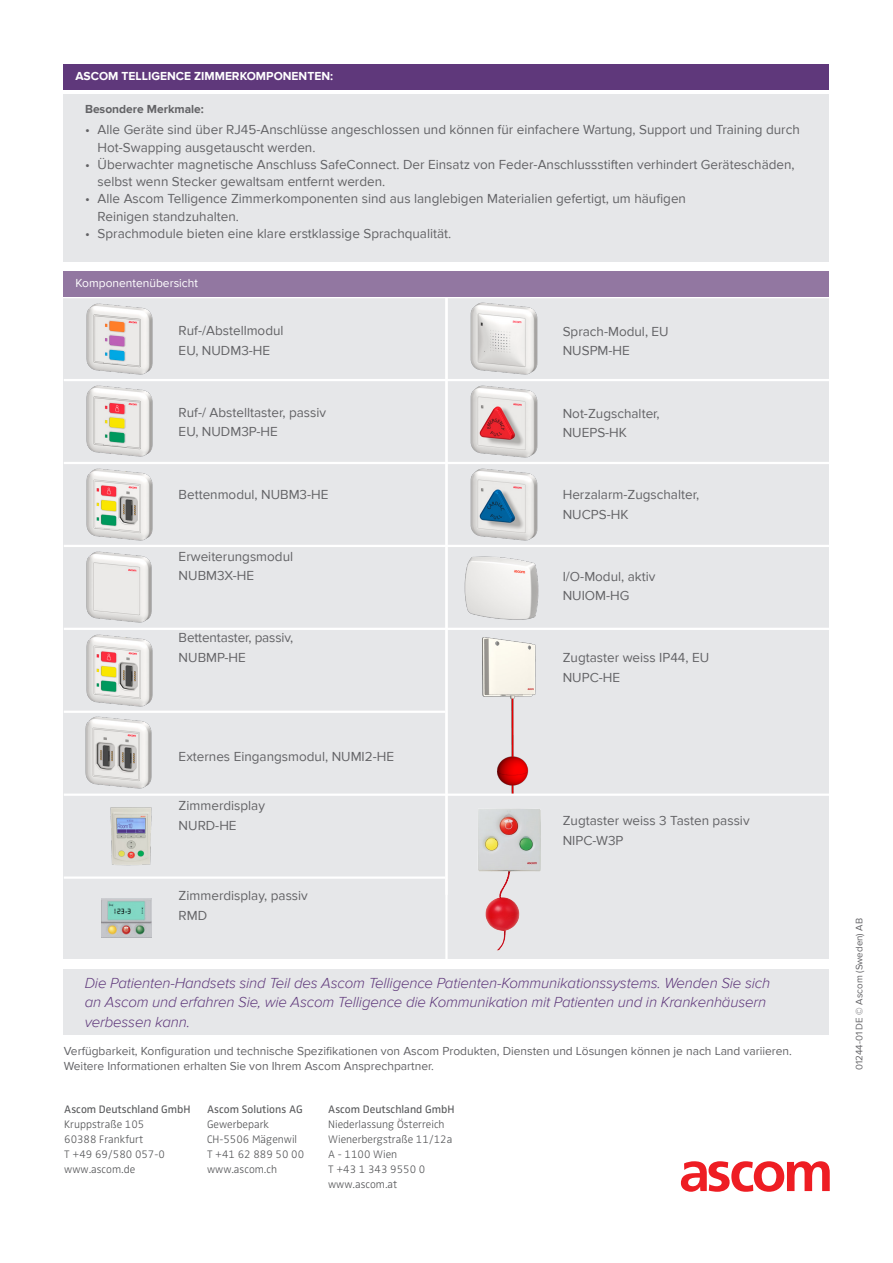
<style>
.page{position:relative;width:893px;height:1263px;background:#fff}
.page>*{position:absolute;margin:0;border:0;box-sizing:border-box;transform-origin:0 0}
.t1{font:italic 300 15px/19.5px "Proxima Nova";letter-spacing:-.01em;color:#5f387b}
.t2{font:13.5px/19.5px "Proxima Nova";color:#636366}
.t3{font:12px/15px "Proxima Nova";color:#636366}
.t4{font:700 12px "Proxima Nova";color:#fff}
.t5{font:12px "Proxima Nova";color:#fff}
.t6{font:700 12px "Proxima Nova";color:#636366}
.t7{font:300 11.25px/15px "Ascom Zwo";color:#57585a}
.t8{font:11.25px "Ascom Zwo";color:#57585a}
.t9{font:9.75px "Proxima Nova";color:#636366}
</style>
<div class="page">
<svg style="left:681px;top:1161px;width:149px;height:31px"></svg>
<div style="left:64px;top:94px;width:765px;height:167px;background:#e6e7e9"></div>
<div style="left:64px;top:64px;width:765px;height:25px;background:#5f387b"></div>
<div style="left:64px;top:969px;width:765px;height:66px;background:#e6e7e9"></div>
<div style="left:64px;top:298px;width:765px;height:661px;background:#e6e7e9"></div>
<img style="left:470px;top:302px;width:68px;height:73px">
<img style="left:470px;top:385px;width:68px;height:73px">
<img style="left:470px;top:468px;width:68px;height:73px">
<img style="left:464px;top:556px;width:75px;height:64px">
<img style="left:86px;top:551px;width:66px;height:72px">
<img style="left:478px;top:809px;width:63px;height:142px">
<hr style="left:445px;top:297px;width:3px;height:671px;background:#fff">
<div style="left:64px;top:271px;width:765px;height:25px;background:#9277a1"></div>
<img style="left:86px;top:385px;width:67px;height:72px">
<img style="left:86px;top:468px;width:67px;height:73px">
<img style="left:86px;top:303px;width:67px;height:72px">
<img style="left:85px;top:716px;width:67px;height:73px">
<img style="left:483px;top:637px;width:53px;height:156px">
<hr style="left:64px;top:379px;width:765px;height:2px;background:#fff">
<hr style="left:64px;top:462px;width:765px;height:2px;background:#fff">
<hr style="left:64px;top:545px;width:765px;height:2px;background:#fff">
<hr style="left:64px;top:628px;width:765px;height:2px;background:#fff">
<hr style="left:64px;top:711px;width:381px;height:2px;background:#fff">
<hr style="left:64px;top:793px;width:765px;height:3px;background:#fff">
<img style="left:86px;top:634px;width:67px;height:73px">
<hr style="left:64px;top:876px;width:381px;height:3px;background:#fff">
<img style="left:110px;top:807px;width:42px;height:59px">
<img style="left:101px;top:898px;width:50px;height:40px">
<p class="t4" style="left:75px;top:69px;width:259px">ASCOM TELLIGENCE ZIMMERKOMPONENTEN:</p>
<p class="t6" style="left:85px;top:102px;width:120px">Besondere Merkmale:</p>
<p class="t2" style="left:98px;top:122px;width:704px;line-height:17.2px;text-indent:-13px">• Alle Geräte sind über RJ45-Anschlüsse angeschlossen und können für einfachere Wartung, Support und Training durch<br>Hot-Swapping ausgetauscht werden.</p>
<p class="t2" style="left:98px;top:156px;width:699px;line-height:17.2px;text-indent:-13px">• Überwachter magnetische Anschluss SafeConnect. Der Einsatz von Feder-Anschlussstiften verhindert Geräteschäden, selbst wenn Stecker gewaltsam entfernt werden.</p>
<p class="t2" style="left:98px;top:191px;width:590px;line-height:17.2px;text-indent:-13px">• Alle Ascom Telligence Zimmerkomponenten sind aus langlebigen Materialien gefertigt, um häufigen<br>Reinigen standzuhalten.</p>
<p class="t2" style="left:85px;top:224px;width:368px">• Sprachmodule bieten eine klare erstklassige Sprachqualität.</p>
<p class="t5" style="left:75px;top:277px;width:124px">Komponentenübersicht</p>
<p class="t2" style="left:179px;top:321px;width:106px">Ruf-/Abstellmodul<br>EU, NUDM3-HE</p>
<p class="t2" style="left:179px;top:403px;width:149px">Ruf-/ Abstelltaster, passiv<br>EU, NUDM3P-HE</p>
<p class="t2" style="left:179px;top:484px;width:151px">Bettenmodul, NUBM3-HE</p>
<p class="t2" style="left:179px;top:546px;width:116px">Erweiterungsmodul<br>NUBM3X-HE</p>
<p class="t2" style="left:179px;top:628px;width:116px">Bettentaster, passiv,<br>NUBMP-HE</p>
<p class="t2" style="left:179px;top:747px;width:217px">Externes Eingangsmodul, NUMI2-HE</p>
<p class="t2" style="left:179px;top:796px;width:88px">Zimmerdisplay<br>NURD-HE</p>
<p class="t2" style="left:179px;top:886px;width:131px">Zimmerdisplay, passiv<br>RMD</p>
<p class="t2" style="left:563px;top:322px;width:107px">Sprach-Modul, EU<br>NUSPM-HE</p>
<p class="t2" style="left:563px;top:403px;width:98px">Not-Zugschalter,<br>NUEPS-HK</p>
<p class="t2" style="left:563px;top:485px;width:138px">Herzalarm-Zugschalter,<br>NUCPS-HK</p>
<p class="t2" style="left:563px;top:566px;width:94px">I/O-Modul, aktiv<br>NUIOM-HG</p>
<p class="t2" style="left:563px;top:648px;width:148px">Zugtaster weiss IP44, EU<br>NUPC-HE</p>
<p class="t2" style="left:563px;top:811px;width:188px">Zugtaster weiss 3 Tasten passiv<br>NIPC-W3P</p>
<p class="t1" style="left:85px;top:973px;width:687px">Die Patienten-Handsets sind Teil des Ascom Telligence Patienten-Kommunikationssystems. Wenden Sie sich an Ascom und erfahren Sie, wie Ascom Telligence die Kommunikation mit Patienten und in Krankenhäusern verbessen kann.</p>
<p class="t3" style="left:64px;top:1043px;width:730px">Verfügbarkeit, Konfiguration und technische Spezifikationen von Ascom Produkten, Diensten und Lösungen können je nach Land variieren.<br>Weitere Informationen erhalten Sie von Ihrem Ascom Ansprechpartner.</p>
<p class="t8" style="left:64px;top:1103px;width:128px">Ascom Deutschland GmbH</p>
<p class="t7" style="left:64px;top:1117px;width:102px">Kruppstraße 105<br>60388 Frankfurt<br>T +49 69/580 057-0 www.ascom.de</p>
<p class="t8" style="left:328px;top:1103px;width:128px">Ascom Deutschland GmbH</p>
<p class="t7" style="left:328px;top:1117px;width:126px">Niederlassung Österreich<br>Wienerbergstraße 11/12a<br>A - 1100 Wien<br>T +43 1 343 9550 0 www.ascom.at</p>
<p class="t8" style="left:207px;top:1103px;width:97px">Ascom Solutions AG</p>
<p class="t7" style="left:207px;top:1117px;width:99px">Gewerbepark<br>CH-5506 Mägenwil<br>T +41 62 889 50 00 www.ascom.ch</p>
<p class="t9" style="left:854px;top:1070px;width:154px;rotate:-90deg">01244-01 DE © Ascom (Sweden) AB</p>
</div>
